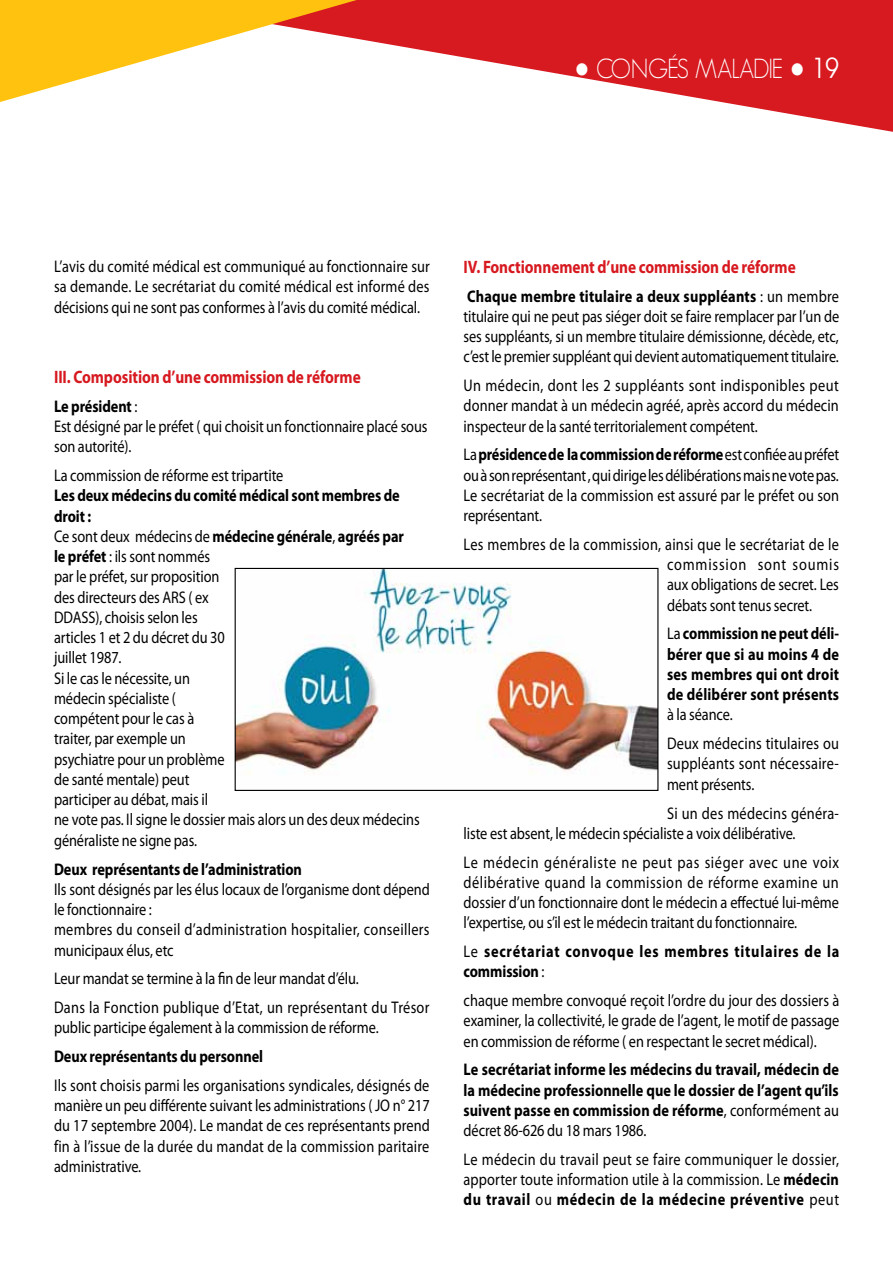
<style>
.page{position:relative;width:893px;height:1263px;background:#fff}
.page>*{position:absolute;margin:0;border:0;box-sizing:border-box;transform-origin:0 0}
.t1{font:300 27px "Geosans";letter-spacing:-.045em;color:#fff;scale:.9 1}
.t2{font:700 18px "Myriad Pro";letter-spacing:-.005em;color:#d71920;scale:.85 1}
.t3{font:16.8px/20.2px "Myriad Pro";letter-spacing:-.005em;color:#000;text-align:justify;scale:.85 1}
.t4{font:700 16.8px/20.2px "Myriad Pro";letter-spacing:.005em;color:#000;text-align:justify;scale:.85 1}
.t5{font:16.8px/28.8px "Myriad Pro";letter-spacing:.015em;color:#000;scale:.85 1}
.t6{font:700 16.8px/20.2px "Myriad Pro";letter-spacing:.05em;color:#000;scale:.85 1}
.s1{font-family:"Narkisim";font-weight:400}
.s2{font-family:"Avant Garde";font-weight:400}
.s3{font-weight:700}
.s4{font-weight:400}
</style>
<div class="page">
<svg style="left:357px;top:0;width:536px;height:132px;fill:#d71920"></svg>
<svg style="left:0;top:0;width:357px;height:102px"></svg>
<img style="left:237px;top:570px;width:419px;height:204px">
<div style="left:235px;top:568px;width:423px;height:223px;border:1px solid #000"></div>
<h1 class="t1" style="left:574px;top:54px;width:296px"><span class="s1">•</span> CONGÉS MALADIE <span class="s1">•</span> <span class="s2">19</span></h1>
<p class="t3" style="left:54px;top:256px;width:443px">L’avis du comité médical est communiqué au fonctionnaire sur sa demande. Le secrétariat du comité médical est informé des décisions qui ne sont pas conformes à l’avis du comité médical.</p>
<p class="t2" style="left:54px;top:365px;width:362px">III. Composition d’une commission de réforme</p>
<p class="t3" style="left:54px;top:396px;width:441px;text-align:left"><span class="s3">Le président</span> :<br>Est désigné par le préfet ( qui choisit un fonctionnaire placé sous son autorité).</p>
<p class="t3" style="left:54px;top:465px;width:271px">La commission de réforme est tripartite</p>
<p class="t3" style="left:54px;top:485px;width:413px;text-align:left"><span class="s3">Les deux médecins du comité médical sont membres de droit :<br></span>Ce sont deux médecins de <span class="s3">médecine générale</span>, <span class="s3">agréés par le préfet</span> : ils sont nommés<br>par le préfet, sur proposition<br>des directeurs des ARS ( ex<br>DDASS</p>
<p class="t3" style="left:54px;top:607px;width:432px;text-align:left;text-indent:41px">), choisis selon les<br>articles 1 et 2 du décret du 30<br>juillet 1987.<br>Si le cas le nécessite, un<br>médecin spécialiste (<br>compétent pour le cas à<br>traiter, par exemple un<br>psychiatre pour un problème<br>de santé mentale) peut<br>participer au débat, mais il<br>ne vote pas. I l signe le dossier mais alors un des deux médecins généraliste ne signe pas.</p>
<p class="t4" style="left:54px;top:858px;width:293px">Deux représentants de l’administration</p>
<p class="t3" style="left:54px;top:879px;width:443px;text-align:left">I ls sont désignés par les élus locaux de l’organisme dont dépend le fonctionnaire :<br>membres du conseil d’administration hospitalier, conseillers municipaux élus, etc</p>
<p class="t3" style="left:54px;top:964px;width:443px;line-height:28.8px">Leur mandat se termine à la fin de leur mandat d’élu.<br>Dans la Fonction publique d’Etat, un représentant du Trésor</p>
<p class="t3" style="left:54px;top:1017px;width:383px">public participe également à la commission de réforme.</p>
<p class="t4" style="left:54px;top:1046px;width:248px">Deux représentants du personnel</p>
<p class="t3" style="left:54px;top:1075px;width:444px">I ls sont choisis parmi les organisations syndicales, désignés de manière un peu différente suivant les administrations ( JO n° 217 du 17 septembre 2004). Le mandat de ces représentants prend fin à l’issue de la durée du mandat de la commission paritaire administrative.</p>
<p class="t2" style="left:464px;top:255px;width:392px">IV. Fonctionnement d’une commission de réforme</p>
<p class="t3" style="left:464px;top:286px;width:443px"><span class="s3">Chaque membre titulaire a deux suppléants</span> : un membre titulaire qui ne peut pas siéger doit se faire remplacer par l’un de ses suppléants, si un membre titulaire démissionne, décède, etc, c’est le premier suppléant qui devient automatiquement titulaire.</p>
<p class="t3" style="left:464px;top:375px;width:443px">Un médecin, dont les 2 suppléants sont indisponibles peut donner mandat à un médecin agréé, après accord du médecin inspecteur de la santé territorialement compétent.</p>
<p class="t3" style="left:464px;top:444px;width:443px">La <span class="s3">présidence de la commission de réforme</span> est confiée au préfet ou à son représentant , qui dirige les délibérations mais ne vote pas.<br>Le secrétariat de la commission est assuré par le préfet ou son représentant.</p>
<p class="t3" style="left:667px;top:534px;width:204px;text-indent:-203px">Les membres de la commission, ainsi que le secrétariat de le commission sont soumis aux obligations de secret. Les débats sont tenus secret.</p>
<p class="t4" style="left:667px;top:623px;width:204px"><span class="s4">La</span> commission ne peut déli&shy;bérer que si au moins 4 de ses membres qui ont droit de délibérer sont présents</p>
<p class="t5" style="left:667px;top:700px;width:204px">à la séance.<br>Deux médecins titulaires ou</p>
<p class="t5" style="left:667px;top:753px;width:204px;line-height:20.2px">suppléants sont nécessaire&shy;ment présents.</p>
<p class="t3" style="left:464px;top:802px;width:443px;text-indent:203px">Si un des médecins généra&shy;liste est absent, le médecin spécialiste a voix délibérative.</p>
<p class="t3" style="left:464px;top:851px;width:443px">Le médecin généraliste ne peut pas siéger avec une voix délibérative quand la commission de réforme examine un dossier d’un fonctionnaire dont le médecin a effectué lui-même l’expertise, ou s’il est le médecin traitant du fonctionnaire.</p>
<p class="t6" style="left:464px;top:941px;width:443px"><span class="s4">Le</span> secrétariat convoque les membres titulaires de la commission <span class="s4">:</span></p>
<p class="t3" style="left:464px;top:990px;width:443px">chaque membre convoqué reçoit l’ordre du jour des dossiers à examiner, la collectivité, le grade de l’agent, le motif de passage en commission de réforme ( en respectant le secret médical).</p>
<p class="t4" style="left:464px;top:1059px;width:443px">Le secrétariat informe les médecins du travail, médecin de la médecine professionnelle que le dossier de l’agent qu’ils suivent passe en commission de réforme<span class="s4">, conformément au décret 86-626 du 18 mars 1986.</span></p>
<p class="t3" style="left:464px;top:1149px;width:443px">Le médecin du travail peut se faire communiquer le dossier, apporter toute information utile à la commission. Le <span class="s3">médecin du travail</span> ou <span class="s3">médecin de la médecine préventive</span> peut</p>
</div>
